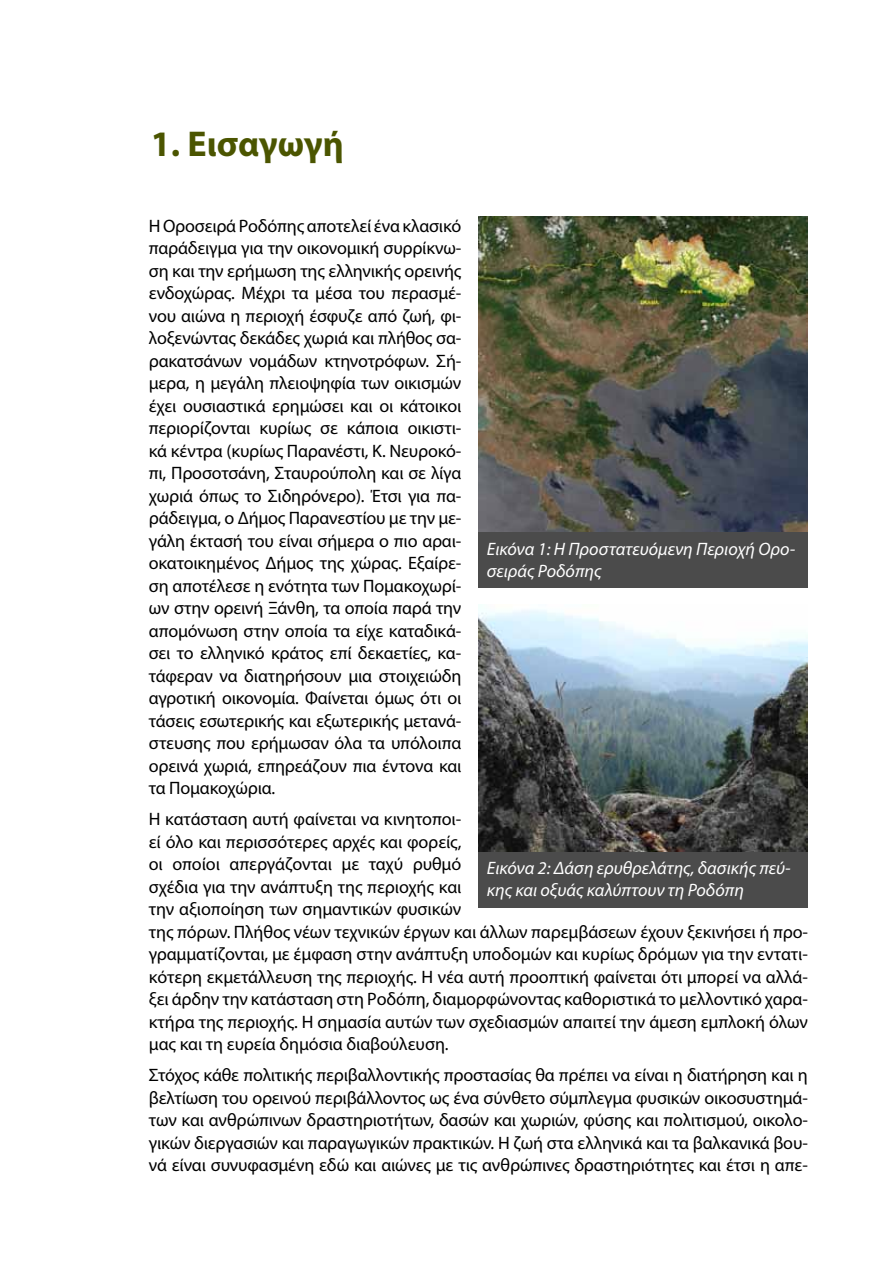
<style>
.page{position:relative;width:893px;height:1263px;background:#fff}
.page>*{position:absolute;margin:0;border:0;box-sizing:border-box;transform-origin:0 0}
.t1{font:700 36px "Myriad Pro";color:#4b5500}
.t2{font:18px/22.5px "Myriad Pro";letter-spacing:-.005em;color:#000;text-align:justify}
.t3{font:italic 18px/21.6px "Myriad Pro";color:#fff}
</style>
<div class="page">
<img style="left:478px;top:217px;width:330px;height:315px">
<div style="left:478px;top:532px;width:330px;height:56px;background:#4b4b4b"></div>
<img style="left:478px;top:605px;width:330px;height:247px">
<div style="left:478px;top:852px;width:330px;height:56px;background:#4b4b4b"></div>
<h1 class="t1" style="left:151px;top:121px;width:194px">1. Εισαγωγή</h1>
<p class="t2" style="left:149px;top:214px;width:314px">Η Οροσειρά Ροδόπης αποτελεί ένα κλασικό παράδειγμα για την οικονομική συρρίκνω&shy;ση και την ερήμωση της ελληνικής ορεινής ενδοχώρας. Μέχρι τα μέσα του περασμέ&shy;νου αιώνα η περιοχή έσφυζε από ζωή, φι&shy;λοξενώντας δεκάδες χωριά και πλήθος σα&shy;ρακατσάνων νομάδων κτηνοτρόφων. Σή&shy;μερα, η μεγάλη πλειοψηφία των οικισμών έχει ουσιαστικά ερημώσει και οι κάτοικοι περιορίζονται κυρίως σε κάποια οικιστι&shy;κά κέντρα (κυρίως Παρανέστι, Κ. Νευροκό&shy;πι, Προσοτσάνη, Σταυρούπολη και σε λίγα χωριά όπως το Σιδηρόνερο). Έτσι για πα&shy;ράδειγμα, ο Δήμος Παρανεστίου με την με&shy;γάλη έκτασή του είναι σήμερα ο πιο αραι&shy;οκατοικημένος Δήμος της χώρας. Εξαίρε&shy;ση αποτέλεσε η ενότητα των Πομακοχωρί&shy;ων στην ορεινή Ξάνθη, τα οποία παρά την απομόνωση στην οποία τα είχε καταδικά&shy;σει το ελληνικό κράτος επί δεκαετίες, κα&shy;τάφεραν να διατηρήσουν μια στοιχειώδη αγροτική οικονομία. Φαίνεται όμως ότι οι τάσεις εσωτερικής και εξωτερικής μετανά&shy;στευσης που ερήμωσαν όλα τα υπόλοιπα ορεινά χωριά, επηρεάζουν πια έντονα και τα Πομακοχώρια.</p>
<p class="t2" style="left:149px;top:808px;width:661px;text-align:left">Η κατάσταση αυτή φαίνεται να κινητοποι-<br>εί όλο και περισσότερες αρχές και φορείς,<br>οι οποίοι απεργάζονται με ταχύ ρυθμό<br>σχέδια για την ανάπτυξη της περιοχής και<br>την αξιοποίηση των σημαντικών φυσικών<br>της πόρων. Πλήθος νέων τεχνικών έργων και άλλων παρεμβάσεων έχουν ξεκινήσει ή προ&shy;γραμματίζονται, με έμφαση στην ανάπτυξη υποδομών και κυρίως δρόμων για την εντατι&shy;κότερη εκμετάλλευση της περιοχής. Η νέα αυτή προοπτική φαίνεται ότι μπορεί να αλλά&shy;ξει άρδην την κατάσταση στη Ροδόπη, διαμορφώνοντας καθοριστικά το μελλοντικό χαρα&shy;κτήρα της περιοχής. Η σημασία αυτών των σχεδιασμών απαιτεί την άμεση εμπλοκή όλων μας και τη ευρεία δημόσια διαβούλευση.</p>
<p class="t2" style="left:149px;top:1064px;width:661px">Στόχος κάθε πολιτικής περιβαλλοντικής προστασίας θα πρέπει να είναι η διατήρηση και η βελτίωση του ορεινού περιβάλλοντος ως ένα σύνθετο σύμπλεγμα φυσικών οικοσυστημά&shy;των και ανθρώπινων δραστηριοτήτων, δασών και χωριών, φύσης και πολιτισμού, οικολο&shy;γικών διεργασιών και παραγωγικών πρακτικών. Η ζωή στα ελληνικά και τα βαλκανικά βου&shy;νά είναι συνυφασμένη εδώ και αιώνες με τις ανθρώπινες δραστηριότητες και έτσι η απε-</p>
<p class="t3" style="left:487px;top:538px;width:310px">Εικόνα 1: Η Προστατευόμενη Περιοχή Ορο&shy;σειράς Ροδόπης</p>
<p class="t3" style="left:487px;top:857px;width:305px">Εικόνα 2: Δάση ερυθρελάτης, δασικής πεύ&shy;κης και οξυάς καλύπτουν τη Ροδόπη</p>
</div>
